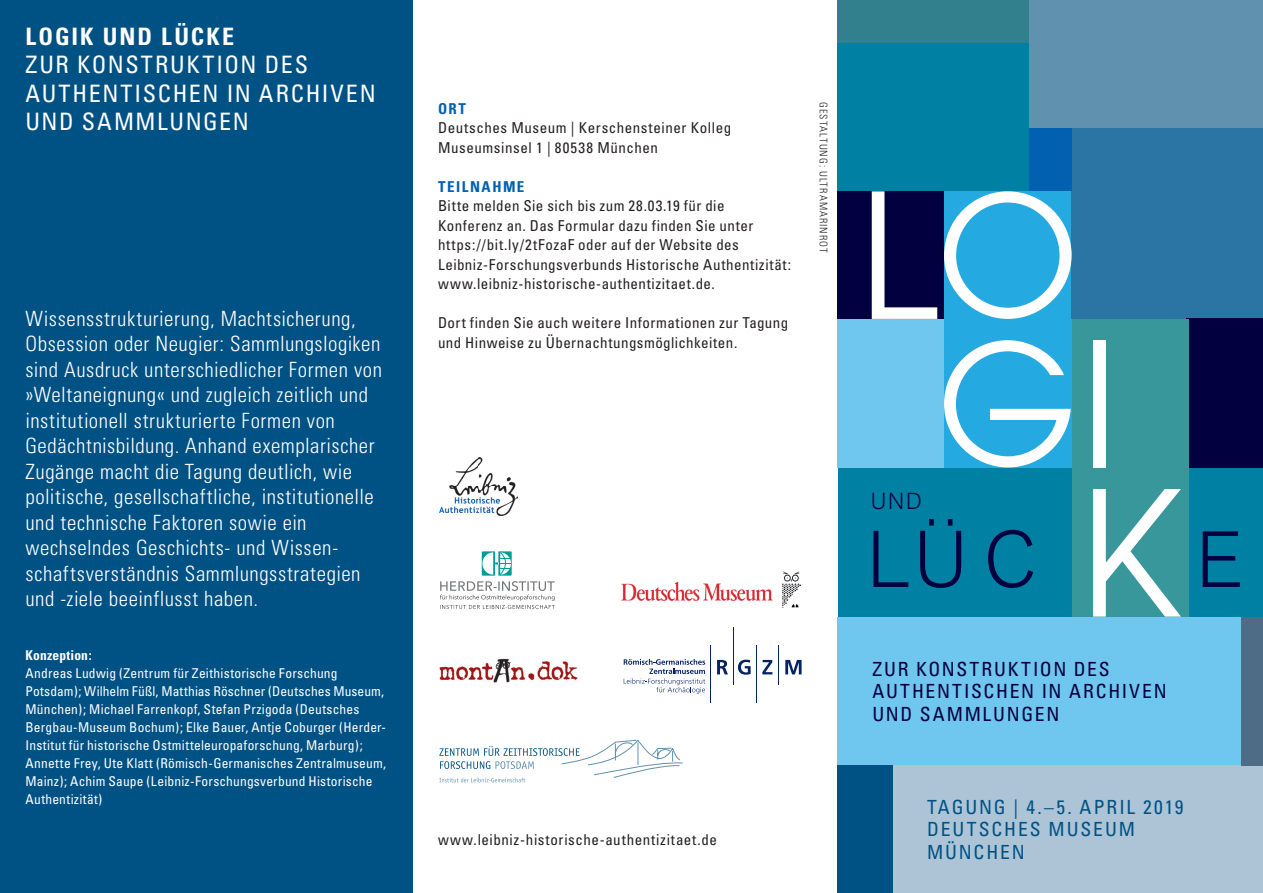
<style>
.page{position:relative;width:1263px;height:893px;background:#fff}
.page>*{position:absolute;margin:0;border:0;box-sizing:border-box;transform-origin:0 0}
.t1{font:300 79.5px "Akzid Grtsk Next";color:#02003e}
.t2{font:300 78.75px "Akzid Grtsk Next";color:#02003e}
.t3{font:condensed 24px/28.5px "Univers";letter-spacing:.07em;color:#fff}
.t4{font:700 condensed 24px "Univers";letter-spacing:.085em;color:#fff}
.t5{font:300 22.95px "Akzid Grtsk Next";color:#02003e}
.t6{font:300 condensed 21px/25.5px "Univers";letter-spacing:.025em;color:#fff}
.t7{font:condensed 19.5px/22.5px "Univers";letter-spacing:.09em;color:#02003e}
.t8{font:condensed 19.5px/22.5px "Univers";letter-spacing:.1em;color:#005285}
.t9{font:condensed 15px/19.5px "Univers";letter-spacing:.03em;color:#231f20}
.t10{font:700 condensed 15px "Univers";letter-spacing:.1em;color:#0161b0}
.t11{font:condensed 13.5px/18px "Univers";letter-spacing:.015em;color:#fff}
.t12{font:700 condensed 13.5px "Univers";letter-spacing:.015em;color:#fff}
.t13{font:300 condensed 10.5px "Univers";letter-spacing:.095em;color:#231f20}
</style>
<div class="page">
<div style="left:0;top:0;width:412px;height:893px;background:#005285"></div>
<svg style="left:439px;top:740px;width:244px;height:42px"></svg>
<img style="left:439px;top:458px;width:79px;height:58px">
<svg style="left:717px;top:660px;width:11px;height:14px"></svg>
<svg style="left:738px;top:660px;width:13px;height:15px"></svg>
<svg style="left:762px;top:660px;width:10px;height:14px"></svg>
<svg style="left:785px;top:660px;width:16px;height:14px"></svg>
<hr style="left:733px;top:627px;width:1px;height:58px;background:#052265">
<hr style="left:756px;top:645px;width:1px;height:58px;background:#052265">
<hr style="left:779px;top:645px;width:1px;height:40px;background:#052265">
<hr style="left:710px;top:645px;width:1px;height:58px;background:#052265">
<svg style="left:624px;top:659px;width:81px;height:35px"></svg>
<img style="left:439px;top:658px;width:138px;height:24px">
<img style="left:621px;top:571px;width:179px;height:36px">
<svg style="left:440px;top:551px;width:115px;height:58px"></svg>
<div style="left:838px;top:617px;width:425px;height:148px;background:#6fc6ef"></div>
<div style="left:891px;top:765px;width:372px;height:128px;background:#adc4d6"></div>
<div style="left:838px;top:468px;width:233px;height:149px;background:#0081a4"></div>
<div style="left:944px;top:191px;width:127px;height:277px;background:#24aae1"></div>
<div style="left:838px;top:191px;width:106px;height:128px;background:#02003e"></div>
<div style="left:838px;top:319px;width:106px;height:149px;background:#6fc6ef"></div>
<div style="left:838px;top:43px;width:191px;height:148px;background:#0081a4"></div>
<div style="left:838px;top:765px;width:55px;height:128px;background:#005285"></div>
<div style="left:1241px;top:617px;width:22px;height:148px;background:#4e6c85"></div>
<div style="left:1071px;top:128px;width:192px;height:191px;background:#2a75a4"></div>
<div style="left:838px;top:0;width:191px;height:43px;background:#327f8d"></div>
<div style="left:1029px;top:128px;width:42px;height:63px;background:#0161b0"></div>
<svg style="left:872px;top:191px;width:65px;height:128px"></svg>
<svg style="left:944px;top:191px;width:127px;height:128px"></svg>
<svg style="left:944px;top:340px;width:127px;height:127px"></svg>
<div style="left:1029px;top:0;width:234px;height:128px;background:#6091af"></div>
<div style="left:1186px;top:319px;width:77px;height:170px;background:#02003e"></div>
<div style="left:1186px;top:468px;width:77px;height:149px;background:#0081a4"></div>
<div style="left:1071px;top:319px;width:117px;height:298px;background:#37979a"></div>
<div style="left:1093px;top:341px;width:13px;height:127px;background:#fff"></div>
<svg style="left:1093px;top:489px;width:88px;height:128px"></svg>
<p class="t4" style="left:26px;top:21px;width:210px">LOGIK UND LÜCKE</p>
<p class="t3" style="left:26px;top:50px;width:352px">ZUR KONSTRUKTION DES<br>AUTHENTISCHEN IN ARCHIVEN<br>UND SAMMLUNGEN</p>
<p class="t6" style="left:26px;top:305px;width:358px">Wissensstrukturierung, Macht sicherung, Obsession oder Neugier: Sammlungslogiken sind Ausdruck unterschiedlicher Formen von »Welt aneignung« und zugleich zeitlich und institutionell struk turierte Formen von Gedächtnis bildung. Anhand exem plarischer Zugänge macht die Tagung deutlich, wie politische, gesellschaft liche, institutionelle und technische Faktoren sowie ein wechselndes Geschichts- und Wissen&shy;schafts verständnis Sammlungs strategien und -ziele beeinflusst haben.</p>
<p class="t12" style="left:26px;top:647px;width:68px">Konzeption:</p>
<p class="t11" style="left:26px;top:664px;width:362px">Andreas Ludwig (Zentrum für Zeithistorische Forschung Potsdam); Wilhelm Füßl, Matthias Röschner (Deutsches Museum, München); Michael Farrenkopf, Stefan Przigoda (Deutsches Bergbau-Museum Bochum); Elke Bauer, Antje Coburger (Herder-Institut für historische Ostmitteleuropaforschung, Marburg); Annette Frey, Ute Klatt (Römisch-Germanisches Zentralmuseum, Mainz); Achim Saupe (Leibniz-Forschungsverbund Historische Authentizität)</p>
<p class="t10" style="left:438px;top:99px;width:30px">ORT</p>
<p class="t9" style="left:438px;top:118px;width:295px">Deutsches Museum | Kerschensteiner Kolleg<br>Museumsinsel 1 | 80538 München</p>
<p class="t10" style="left:438px;top:177px;width:88px">TEILNAHME</p>
<p class="t9" style="left:438px;top:196px;width:355px">Bitte melden Sie sich bis zum 28.03.19 für die Konferenz an. Das Formular dazu finden Sie unter https://bit.ly/2tFozaF oder auf der Website des Leibniz-Forschungsverbunds Historische Authentizität: www.leibniz-historische-authentizitaet.de.</p>
<p class="t9" style="left:438px;top:313px;width:352px">Dort finden Sie auch weitere Informationen zur Tagung und Hinweise zu Übernachtungsmöglichkeiten.</p>
<p class="t13" style="left:830px;top:102px;width:152px;rotate:90deg">GESTALTUNG: ULTRAMARINROT</p>
<p class="t9" style="left:438px;top:830px;width:280px">www.leibniz-historische-authentizitaet.de</p>
<p class="t5" style="left:871px;top:486px;width:52px">UND</p>
<h1 class="t1" style="left:867px;top:508px;width:169px">LÜC</h1>
<p class="t7" style="left:872px;top:657px;width:296px">ZUR KONSTRUKTION DES<br>AUTHENTISCHEN IN ARCHIVEN<br>UND SAMMLUNGEN</p>
<h2 class="t2" style="left:1196px;top:508px;width:48px">E</h2>
<p class="t8" style="left:927px;top:795px;width:258px">TAGUNG | 4.–5. APRIL 2019<br>DEUTSCHES MUSEUM<br>MÜNCHEN</p>
</div>
